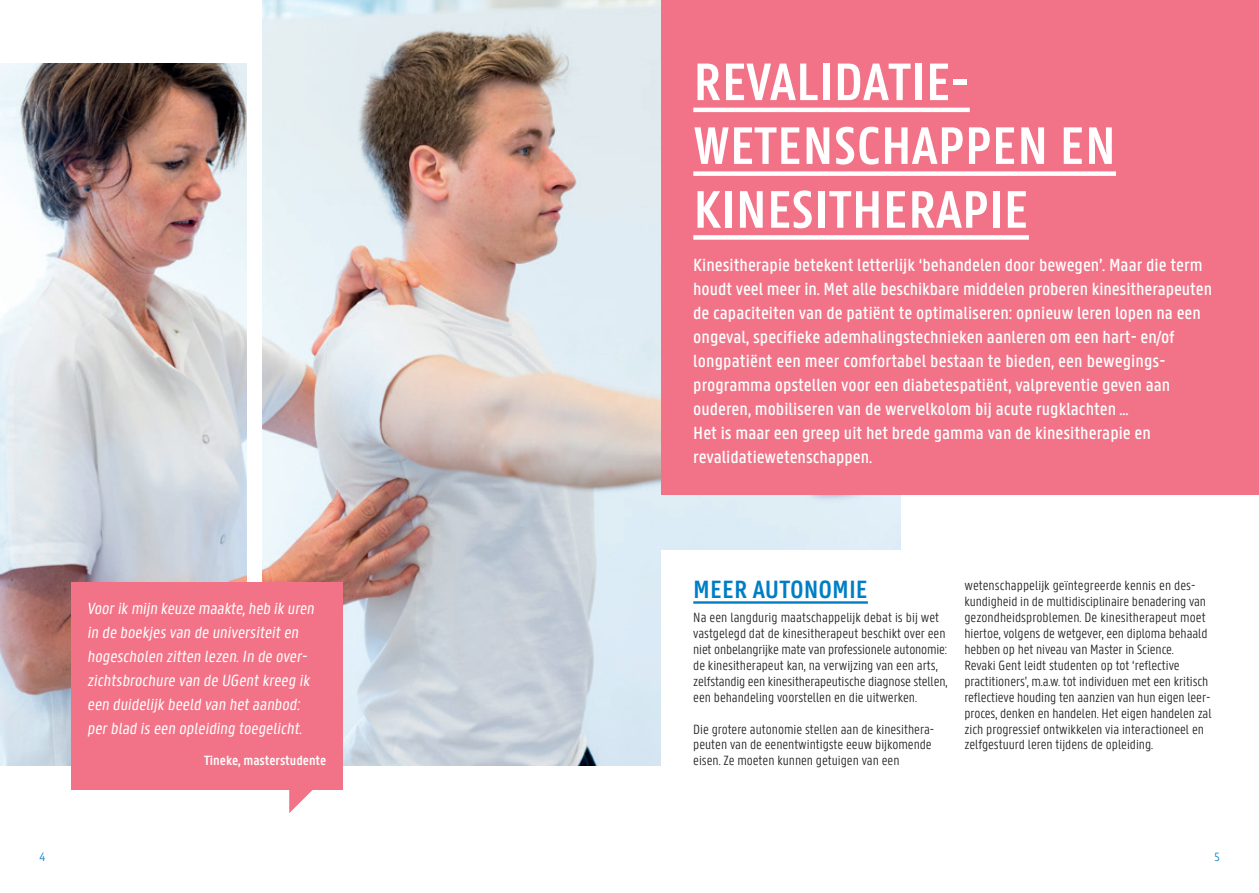
<style>
.page{position:relative;width:1259px;height:893px;background:#fff}
.page>*{position:absolute;margin:0;border:0;box-sizing:border-box;transform-origin:0 0}
.t1{font:600 56.25px/63.8px "U Gent Panno Text";color:#fff}
.t2{font:600 26.7px "U Gent Panno Text";color:#007ec5}
.t3{font:500 18.75px/24px "U Gent Panno Text";color:#fff}
.t4{font:17.25px/24px "U Gent Panno Text";color:#fff}
.t5{font:300 14.25px/15.9px "U Gent Panno Text";letter-spacing:-.005em;color:#231f20}
.t6{font:600 14.25px "U Gent Panno Text";color:#fff}
.t7{font:300 12.75px "U Gent Panno Text";color:#007ec5}
</style>
<div class="page">
<img style="left:263px;top:0;width:637px;height:765px">
<img style="left:0;top:64px;width:247px;height:701px">
<div style="left:71px;top:582px;width:271px;height:207px;background:#f27387"></div>
<div style="left:661px;top:550px;width:303px;height:287px;background:#fff"></div>
<div style="left:661px;top:0;width:598px;height:494px;background:#f27387"></div>
<hr style="left:693px;top:108px;width:276px;height:4px;background:#fff">
<div style="left:693px;top:171px;width:423px;height:5px;background:#fff"></div>
<div style="left:693px;top:235px;width:336px;height:5px;background:#fff"></div>
<hr style="left:693px;top:601px;width:175px;height:3px;background:#007ec5">
<svg style="left:289px;top:789px;width:32px;height:24px"></svg>
<p class="t4" style="left:87px;top:596px;width:231px">Voorik mijn keuze maakte,heb ik uren in de boekjes van de universiteiten hogescholen zitten lezen.In de over&shy;zichtsbrochure van de UGentkreeg ik een duidelijk beeld van hetaanbod: perblad is een opleiding toegelicht.</p>
<p class="t6" style="left:204px;top:752px;width:124px">Tineke, masterstudente</p>
<h1 class="t1" style="left:693px;top:49px;width:424px">REVALIDATIE-<br>WETENSCHAPPEN EN<br>KINESITHERAPIE</h1>
<p class="t3" style="left:693px;top:253px;width:520px">Kinesitherapie betekent letterlijk ‘behandelen door bewegen’. Maar die term houdt veel meer in. Met alle beschikbare middelen proberen kinesitherapeuten de capaciteiten van de patiënt te optimaliseren: opnieuw leren lopen na een ongeval, specifieke ademhalingstechnieken aanleren om een hart- en/of longpatiënt een meer comfortabel bestaan te bieden, een bewegings&shy;programma opstellen voor een diabetespatiënt, valpreventie geven aan ouderen, mobiliseren van de wervelkolom bij acute rugklachten …<br>Het is maar een greep uit het brede gamma van de kinesitherapie en revalidatiewetenschappen.</p>
<h2 class="t2" style="left:693px;top:573px;width:176px">MEER AUTONOMIE</h2>
<p class="t5" style="left:693px;top:609px;width:255px">Na een langdurig maatschappelijk debat is bij wet vastgelegd dat de kinesitherapeut beschikt over een niet onbelangrijke mate van professionele autonomie: de kinesitherapeut kan, na verwijzing van een arts, zelfstandig een kinesitherapeutische diagnose stellen, een behandeling voorstellen en die uitwerken.</p>
<p class="t5" style="left:693px;top:721px;width:242px">Die grotere autonomie stellen aan de kinesithera&shy;peuten van de eenentwintigste eeuw bijkomende eisen. Ze moeten kunnen getuigen van een</p>
<p class="t5" style="left:964px;top:577px;width:249px">wetenschappelijk geïntegreerde kennis en des&shy;kundigheid in de multidisciplinaire benadering van gezondheidsproblemen. De kinesitherapeut moet hiertoe, volgens de wetgever, een diploma behaald hebben op het niveau van Master in Science.<br>Revaki Gent leidt studenten op tot ‘reflective practitioners’, m.a.w. tot individuen met een kritisch reflectieve houding ten aanzien van hun eigen leer&shy;proces, denken en handelen. Het eigen handelen zal zich progressief ontwikkelen via interactioneel en zelfgestuurd leren tijdens de opleiding.</p>
<p class="t7" style="left:39px;top:849px;width:7px">4</p>
<p class="t7" style="left:1214px;top:849px;width:7px">5</p>
</div>
